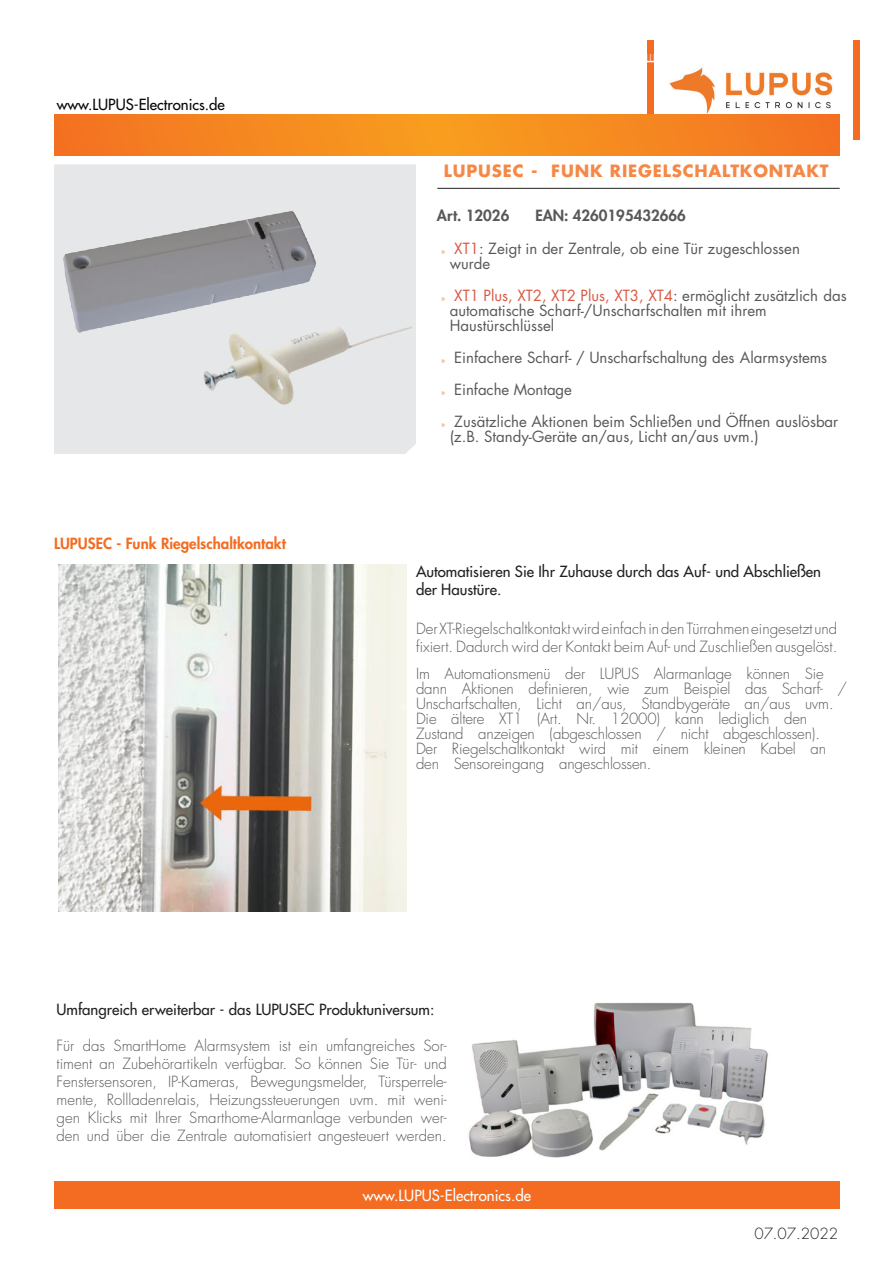
<style>
.page{position:relative;width:894px;height:1263px;background:#fff}
.page>*{position:absolute;margin:0;border:0;box-sizing:border-box;transform-origin:0 0}
.t1{font:700 16.5px "Futura Std";letter-spacing:.05em;color:#f58846}
.t2{font:300 15px/18px "Futura Std";letter-spacing:-.01em;color:#57585a}
.t3{font:15px/15px "Futura Std";color:#57585a}
.t4{font:500 15px/18px "Futura Std";color:#231f20}
.t5{font:800 15px "Futura Std";color:#f36c21}
.t6{font:800 15px "Futura Std";color:#57585a}
.t7{font:500 15px "Futura Std";color:#fff}
.t8{font:500 15px "Futura Std";color:#080704}
.t9{font:300 15px "Futura Std";color:#231f20}
.s1{font-family:"Arial";font-size:7.5px;color:#f58846}
.s2{color:#d95842}
</style>
<div class="page">
<div style="left:646px;top:40px;width:213px;height:100px;background:#f36c21"></div>
<img style="left:654px;top:40px;width:198px;height:100px">
<svg style="left:54px;top:115px;width:785px;height:41px;background:#f58720"></svg>
<div style="left:54px;top:1181px;width:785px;height:28px;background:#f36c21"></div>
<div style="left:54px;top:164px;width:362px;height:290px;background:#e6e7e9"></div>
<div style="left:646px;top:53px;width:194px;height:10px;background:#fff"></div>
<hr style="left:54px;top:61px;width:785px;height:1px;background:#fff">
<hr style="left:437px;top:188px;width:402px;height:1px;background:#231f20">
<img style="left:59px;top:204px;width:352px;height:235px">
<img style="left:59px;top:564px;width:347px;height:348px">
<img style="left:468px;top:1002px;width:300px;height:156px">
<p class="t8" style="left:57px;top:98px;width:170px">www.LUPUS-Electronics.de</p>
<p class="t5" style="left:54px;top:537px;width:233px">LUPUSEC - Funk Riegelschaltkontakt</p>
<p class="t1" style="left:443px;top:164px;width:386px">LUPUSEC - FUNK RIEGELSCHALTKONTAKT</p>
<p class="t6" style="left:436px;top:208px;width:74px">Art. 12026</p>
<p class="t6" style="left:535px;top:208px;width:152px">EAN: 4260195432666</p>
<p class="t3" style="left:449px;top:241px;width:351px;text-indent:-9px"><span class="s1">»</span> <span class="s2">XT1</span>: Zeigt in der Zentrale, ob eine Tür zugeschlossen wurde</p>
<p class="t3" style="left:449px;top:288px;width:398px;text-indent:-9px"><span class="s1">»</span> <span class="s2">XT1 Plus, XT2, XT2 Plus, XT3, XT4</span>: ermöglicht zusätzlich das automatische Scharf-/Unscharfschalten mit ihrem<br>Haustürschlüssel</p>
<p class="t3" style="left:441px;top:342px;width:398px;line-height:32px"><span class="s1">»</span> Einfachere Scharf- / Unscharfschaltung des Alarmsystems<br><span class="s1">»</span> Einfache Montage<br><span class="s1">»</span> Zusätzliche Aktionen beim Schließen und Öffnen auslösbar</p>
<p class="t3" style="left:449px;top:429px;width:310px">(z.B. Standy-Geräte an/aus, Licht an/aus uvm.)</p>
<p class="t4" style="left:416px;top:563px;width:406px">Automatisieren Sie Ihr Zuhause durch das Auf- und Abschließen der Haustüre.</p>
<p class="t2" style="left:416px;top:620px;width:422px">DerXT-RiegelschaltkontaktwirdeinfachindenTürrahmeneingesetzt und fixiert. Dadurch wird der Kontakt beim Auf- und Zuschließen ausgelöst.</p>
<p class="t2" style="left:416px;top:666px;width:432px;line-height:15px">Im Automationsmenü der LUPUS Alarmanlage können Sie dann Aktionen definieren, wie zum Beispiel das Scharf- / Unscharfschalten, Licht an/aus, Standbygeräte an/aus uvm.<br>Die ältere XT1 (Art. Nr. 12000) kann lediglich den Zustand anzeigen (abgeschlossen / nicht abgeschlossen).<br>Der Riegelschaltkontakt wird mit einem kleinen Kabel an den Sensoreingang angeschlossen.</p>
<p class="t4" style="left:57px;top:1001px;width:379px">Umfangreich erweiterbar - das LUPUSEC Produktuniversum:</p>
<p class="t2" style="left:57px;top:1037px;width:391px;text-align:justify">Für das SmartHome Alarmsystem ist ein umfangreiches Sor&shy;timent an Zubehörartikeln verfügbar. So können Sie Tür- und Fenstersensoren, IP-Kameras, Bewegungsmelder, Türsperrele&shy;mente, Rollladenrelais, Heizungssteuerungen uvm. mit weni&shy;gen Klicks mit Ihrer Smarthome-Alarmanlage verbunden wer&shy;den und über die Zentrale automatisiert angesteuert werden.</p>
<p class="t7" style="left:362px;top:1189px;width:170px">www.LUPUS-Electronics.de</p>
<p class="t9" style="left:754px;top:1226px;width:85px">07.07.2022</p>
</div>
